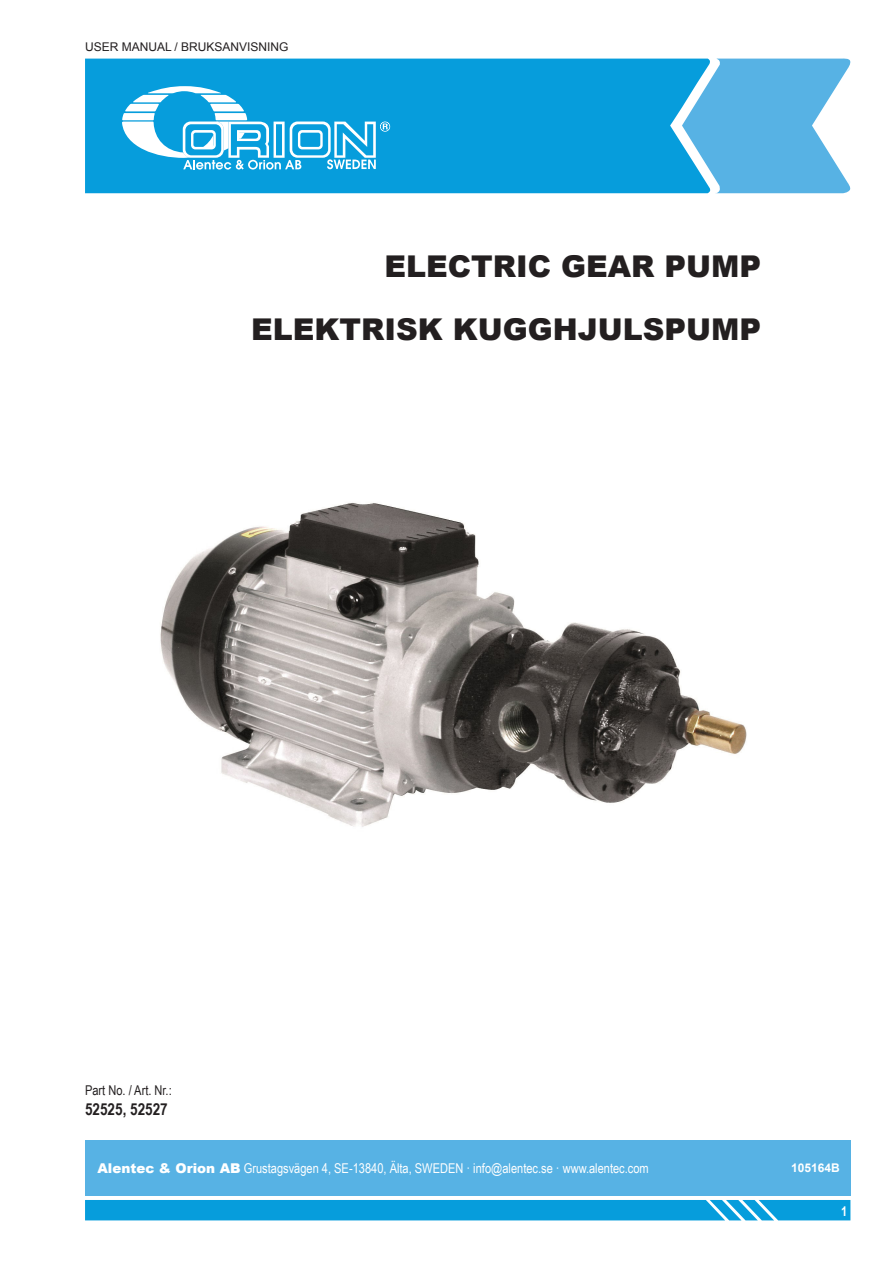
<style>
.page{position:relative;width:893px;height:1263px;background:#fff}
.page>*{position:absolute;margin:0;border:0;box-sizing:border-box;transform-origin:0 0}
.Portada_títulos_en_idiomas{font:900 30px "Arial";color:#231f20}
.t1{font:700 16.5px "Arial Narrow";color:#231f20}
.t2{font:13.5px "Arial Narrow";color:#fff}
.t3{font:13.5px "Arial Narrow";color:#231f20}
.t4{font:700 13.5px "Arial Narrow";color:#fff}
.t5{font:12px "Arial";color:#231f20}
.t6{font:700 12px "Arial";color:#fff}
.s1{font-family:"Arial";font-weight:900}
</style>
<div class="page">
<div style="left:85px;top:1200px;width:765px;height:20px;background:#069ddc"></div>
<div style="left:85px;top:1140px;width:765px;height:56px;background:#57b2e4"></div>
<div style="left:85px;top:59px;width:597px;height:134px;background:#069ddc"></div>
<svg style="left:682px;top:58px;width:169px;height:135px"></svg>
<svg style="left:122px;top:86px;width:268px;height:84px"></svg>
<img style="left:160px;top:502px;width:587px;height:325px">
<p class="t5" style="left:85px;top:39px;width:205px">USER MANUAL / BRUKSANVISNING</p>
<p class="Portada_títulos_en_idiomas" style="left:384px;top:244px;width:378px">ELECTRIC GEAR PUMP</p>
<p class="Portada_títulos_en_idiomas" style="left:251px;top:307px;width:511px">ELEKTRISK KUGGHJULSPUMP</p>
<p class="t3" style="left:85px;top:1080px;width:88px">Part No. / Art. Nr.:</p>
<p class="t1" style="left:85px;top:1097px;width:84px">52525, 52527</p>
<p class="t2" style="left:97px;top:1159px;width:553px"><span class="s1">ALENTEC &amp; ORION AB</span> Grustagsvägen 4, SE-13840, Älta, SWEDEN · info@alentec.se · www.alentec.com</p>
<p class="t6" style="left:791px;top:1160px;width:50px">105164B</p>
<p class="t4" style="left:841px;top:1200px;width:8px">1</p>
</div>
